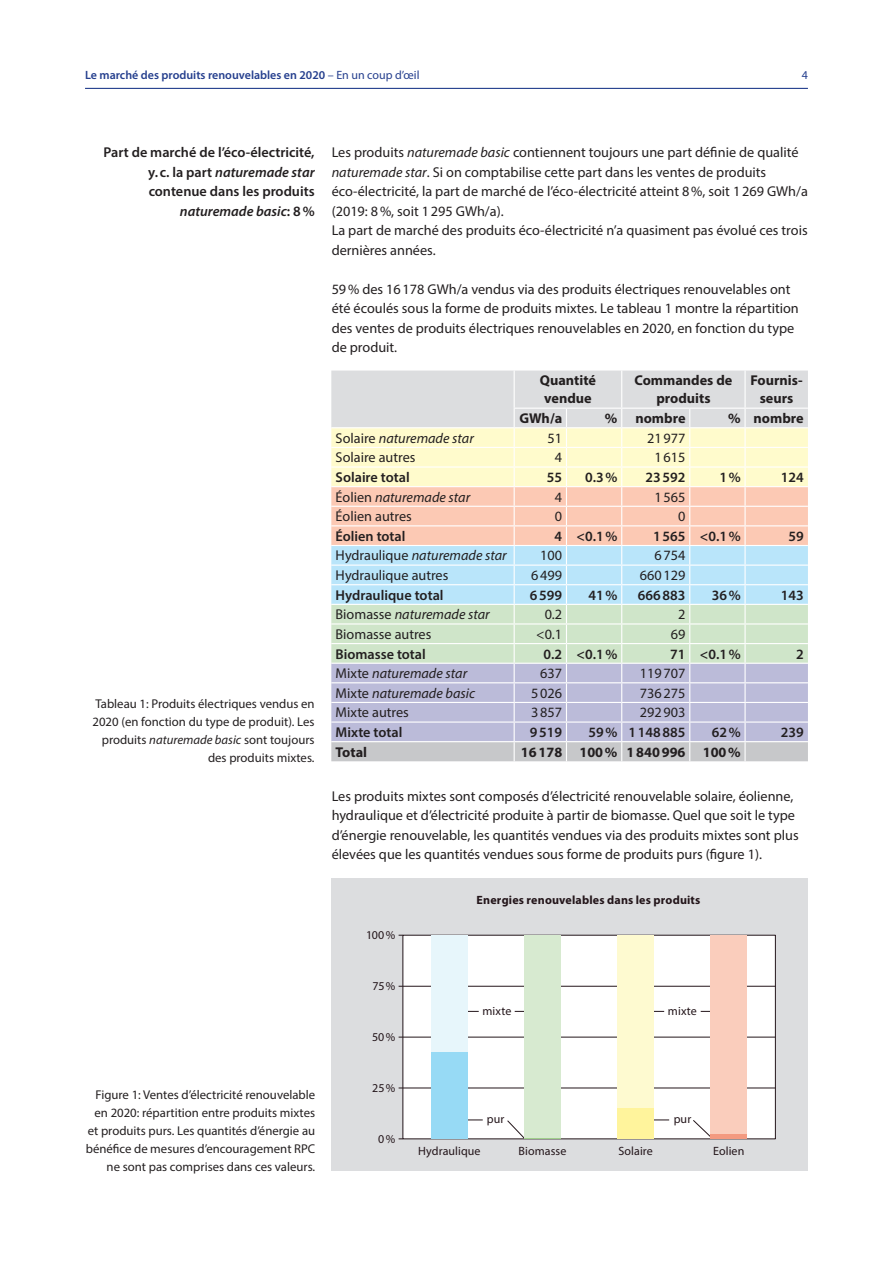
<style>
.page{position:relative;width:893px;height:1263px;background:#fff}
.page>*{position:absolute;margin:0;border:0;box-sizing:border-box;transform-origin:0 0}
.t1{font:14.25px/19.5px "Myriad Pro";color:#231f20}
.t2{font:600 14.25px/19.5px "Myriad Pro";color:#231f20;text-align:right}
.t3{font:italic 14.25px "Myriad Pro";color:#231f20}
.t4{font:700 14.25px/18px "Myriad Pro";color:#231f20;text-align:center}
.t5{font:12.75px/18px "Myriad Pro";color:#231f20;text-align:right}
.t6{font:12px "Myriad Pro";letter-spacing:.005em;color:#23151a}
.t7{font:600 12px "Myriad Pro";color:#253f8e}
.t8{font:700 12px "Myriad Pro";letter-spacing:.015em;color:#23151a}
.t9{font:12px "Myriad Pro";color:#253f8e}
.s1{font-weight:400}
.s2{font-style:italic}
.s3{font-style:normal}
</style>
<div class="page">
<hr style="left:85px;top:88px;width:723px;height:1px;background:#253f8e">
<div style="left:331px;top:879px;width:477px;height:292px;background:#dcdddf"></div>
<div style="left:403px;top:935px;width:372px;height:204px;background:#fff"></div>
<hr style="left:403px;top:1088px;width:372px;height:1px;background:#23151a">
<hr style="left:403px;top:1037px;width:372px;height:1px;background:#23151a">
<hr style="left:403px;top:986px;width:372px;height:1px;background:#23151a">
<svg style="left:653px;top:1120px;width:16px;height:1px"></svg>
<svg style="left:467px;top:1011px;width:12px;height:1px"></svg>
<svg style="left:467px;top:1120px;width:16px;height:1px"></svg>
<svg style="left:507px;top:1120px;width:17px;height:19px"></svg>
<svg style="left:693px;top:1120px;width:17px;height:17px"></svg>
<div style="left:431px;top:1051px;width:36px;height:88px;background:#97daf5"></div>
<div style="left:431px;top:935px;width:36px;height:116px;background:#e7f6fb"></div>
<hr style="left:524px;top:1137px;width:36px;height:2px;background:#9fce8b">
<div style="left:524px;top:935px;width:36px;height:202px;background:#d7ead0"></div>
<div style="left:617px;top:1108px;width:36px;height:31px;background:#fff49c"></div>
<div style="left:617px;top:935px;width:36px;height:173px;background:#fefad0"></div>
<div style="left:710px;top:1134px;width:36px;height:5px;background:#f39a80"></div>
<div style="left:710px;top:935px;width:36px;height:199px;background:#facdbc"></div>
<svg style="left:331px;top:371px;width:477px;height:390px;background:#d9dbd6"></svg>
<p class="t7" style="left:85px;top:67px;width:336px">Le marché des produits renouvelables en 2020 <span class="s1">– En un coup d’œil</span></p>
<p class="t9" style="left:802px;top:68px;width:8px">4</p>
<p class="t2" style="left:103px;top:142px;width:213px">Part de marché de l’éco-électricité, y. c. la part <span class="s2">naturemade star </span>contenue dans les produits <span class="s2">naturemade basic</span>: 8%</p>
<p class="t5" style="left:93px;top:694px;width:223px">Tableau 1: Produits électriques vendus en 2020 (en fonction du type de produit). Les produits <span class="s2">naturemade basic</span> sont toujours des produits mixtes.</p>
<p class="t1" style="left:332px;top:142px;width:478px">Les produits <span class="s2">naturemade basic</span> contiennent toujours une part définie de qualité <span class="s2">naturemade star</span>. Si on comptabilise cette part dans les ventes de produits éco-électricité, la part de marché de l’éco-électricité atteint 8%, soit 1269 GWh/a (2019: 8%, soit 1295 GWh/a).<br>La part de marché des produits éco-électricité n’a quasiment pas évolué ces trois dernières années.</p>
<p class="t1" style="left:332px;top:279px;width:469px">59% des 16178 GWh/a vendus via des produits électriques renouvelables ont été écoulés sous la forme de produits mixtes. Le tableau 1 montre la répartition des ventes de produits électriques renouvelables en 2020, en fonction du type de produit.</p>
<p class="t4" style="left:540px;top:371px;width:58px">Quantité vendue</p>
<p class="t4" style="left:634px;top:371px;width:99px">Commandes de produits</p>
<p class="t4" style="left:750px;top:371px;width:54px">Fournis&shy;seurs</p>
<p class="t4" style="left:519px;top:409px;width:44px">GWh/a</p>
<p class="t4" style="left:605px;top:409px;width:14px">%</p>
<p class="t4" style="left:635px;top:409px;width:52px">nombre</p>
<p class="t4" style="left:728px;top:409px;width:77px">% nombre</p>
<p class="t3" style="left:336px;top:429px;width:140px"><span class="s3">Solaire</span> naturemade star</p>
<p class="t1" style="left:548px;top:428px;width:16px">51</p>
<p class="t1" style="left:647px;top:428px;width:40px">21977</p>
<p class="t1" style="left:336px;top:448px;width:81px">Solaire autres</p>
<p class="t1" style="left:555px;top:448px;width:9px">4</p>
<p class="t1" style="left:654px;top:448px;width:33px">1615</p>
<p class="t2" style="left:336px;top:467px;width:76px">Solaire total</p>
<p class="t2" style="left:547px;top:467px;width:17px">55</p>
<p class="t2" style="left:585px;top:467px;width:34px">0.3%</p>
<p class="t2" style="left:646px;top:467px;width:41px">23592</p>
<p class="t2" style="left:719px;top:467px;width:23px">1%</p>
<p class="t2" style="left:781px;top:467px;width:24px">124</p>
<p class="t3" style="left:336px;top:488px;width:136px"><span class="s3">Éolien</span> naturemade star</p>
<p class="t1" style="left:555px;top:487px;width:9px">4</p>
<p class="t1" style="left:654px;top:487px;width:33px">1565</p>
<p class="t1" style="left:336px;top:506px;width:78px">Éolien autres</p>
<p class="t1" style="left:555px;top:506px;width:9px">0</p>
<p class="t1" style="left:678px;top:506px;width:9px">0</p>
<p class="t2" style="left:336px;top:526px;width:71px">Éolien total</p>
<p class="t2" style="left:555px;top:526px;width:64px">4 &lt;0.1%</p>
<p class="t2" style="left:653px;top:526px;width:89px">1565 &lt;0.1%</p>
<p class="t2" style="left:788px;top:526px;width:17px">59</p>
<p class="t3" style="left:336px;top:547px;width:173px"><span class="s3">Hydraulique</span> naturemade star</p>
<p class="t1" style="left:540px;top:546px;width:23px">100</p>
<p class="t1" style="left:654px;top:546px;width:33px">6754</p>
<p class="t1" style="left:336px;top:565px;width:114px">Hydraulique autres</p>
<p class="t1" style="left:531px;top:565px;width:33px">6499</p>
<p class="t1" style="left:640px;top:565px;width:47px">660129</p>
<p class="t2" style="left:336px;top:585px;width:110px">Hydraulique total</p>
<p class="t2" style="left:530px;top:585px;width:34px">6599</p>
<p class="t2" style="left:588px;top:585px;width:31px">41%</p>
<p class="t2" style="left:638px;top:585px;width:49px">666883</p>
<p class="t2" style="left:712px;top:585px;width:31px">36%</p>
<p class="t2" style="left:781px;top:585px;width:24px">143</p>
<p class="t3" style="left:336px;top:606px;width:156px"><span class="s3">Biomasse</span> naturemade star</p>
<p class="t1" style="left:545px;top:605px;width:19px">0.2</p>
<p class="t1" style="left:678px;top:605px;width:9px">2</p>
<p class="t1" style="left:336px;top:624px;width:97px">Biomasse autres</p>
<p class="t1" style="left:536px;top:624px;width:28px">&lt;0.1</p>
<p class="t1" style="left:671px;top:624px;width:16px">69</p>
<p class="t2" style="left:336px;top:644px;width:92px">Biomasse total</p>
<p class="t2" style="left:544px;top:644px;width:75px">0.2 &lt;0.1%</p>
<p class="t2" style="left:670px;top:644px;width:72px">71 &lt;0.1%</p>
<p class="t2" style="left:796px;top:644px;width:9px">2</p>
<p class="t3" style="left:336px;top:665px;width:133px"><span class="s3">Mixte</span> naturemade star</p>
<p class="t1" style="left:540px;top:663px;width:23px">637</p>
<p class="t1" style="left:640px;top:663px;width:47px">119707</p>
<p class="t3" style="left:336px;top:684px;width:141px"><span class="s3">Mixte</span> naturemade basic</p>
<p class="t1" style="left:531px;top:683px;width:33px">5026</p>
<p class="t1" style="left:640px;top:683px;width:47px">736275</p>
<p class="t1" style="left:336px;top:703px;width:75px">Mixte autres</p>
<p class="t1" style="left:531px;top:703px;width:33px">3857</p>
<p class="t1" style="left:640px;top:703px;width:47px">292903</p>
<p class="t2" style="left:336px;top:722px;width:68px">Mixte total</p>
<p class="t2" style="left:530px;top:722px;width:34px">9519</p>
<p class="t2" style="left:588px;top:722px;width:99px">59% 1148885</p>
<p class="t2" style="left:712px;top:722px;width:31px">62%</p>
<p class="t2" style="left:781px;top:722px;width:24px">239</p>
<p class="t4" style="left:336px;top:742px;width:33px">Total</p>
<p class="t4" style="left:521px;top:742px;width:221px">16178 100% 1840996 100%</p>
<p class="t1" style="left:332px;top:786px;width:468px">Les produits mixtes sont composés d’électricité renouvelable solaire, éolienne, hydraulique et d’électricité produite à partir de biomasse. Quel que soit le type d’énergie renouvelable, les quantités vendues via des produits mixtes sont plus élevées que les quantités vendues sous forme de produits purs (figure 1).</p>
<p class="t6" style="left:366px;top:927px;width:31px">100%</p>
<p class="t8" style="left:477px;top:892px;width:225px">Energies renouvelables dans les produits</p>
<p class="t6" style="left:373px;top:978px;width:24px">75%</p>
<p class="t6" style="left:372px;top:1029px;width:25px">50%</p>
<p class="t6" style="left:482px;top:1003px;width:31px">mixte</p>
<p class="t6" style="left:668px;top:1003px;width:31px">mixte</p>
<p class="t5" style="left:86px;top:1086px;width:231px">Figure 1: Ventes d’électricité renouvelable en 2020: répartition entre produits mixtes et produits purs. Les quantités d’énergie au bénéfice de mesures d’encouragement RPC ne sont pas comprises dans ces valeurs.</p>
<p class="t6" style="left:372px;top:1080px;width:24px">25%</p>
<p class="t6" style="left:378px;top:1131px;width:19px">0%</p>
<p class="t6" style="left:487px;top:1112px;width:19px">pur</p>
<p class="t6" style="left:674px;top:1112px;width:19px">pur</p>
<p class="t6" style="left:418px;top:1144px;width:64px">Hydraulique</p>
<p class="t6" style="left:519px;top:1144px;width:49px">Biomasse</p>
<p class="t6" style="left:618px;top:1144px;width:36px">Solaire</p>
<p class="t6" style="left:713px;top:1144px;width:33px">Eolien</p>
</div>
